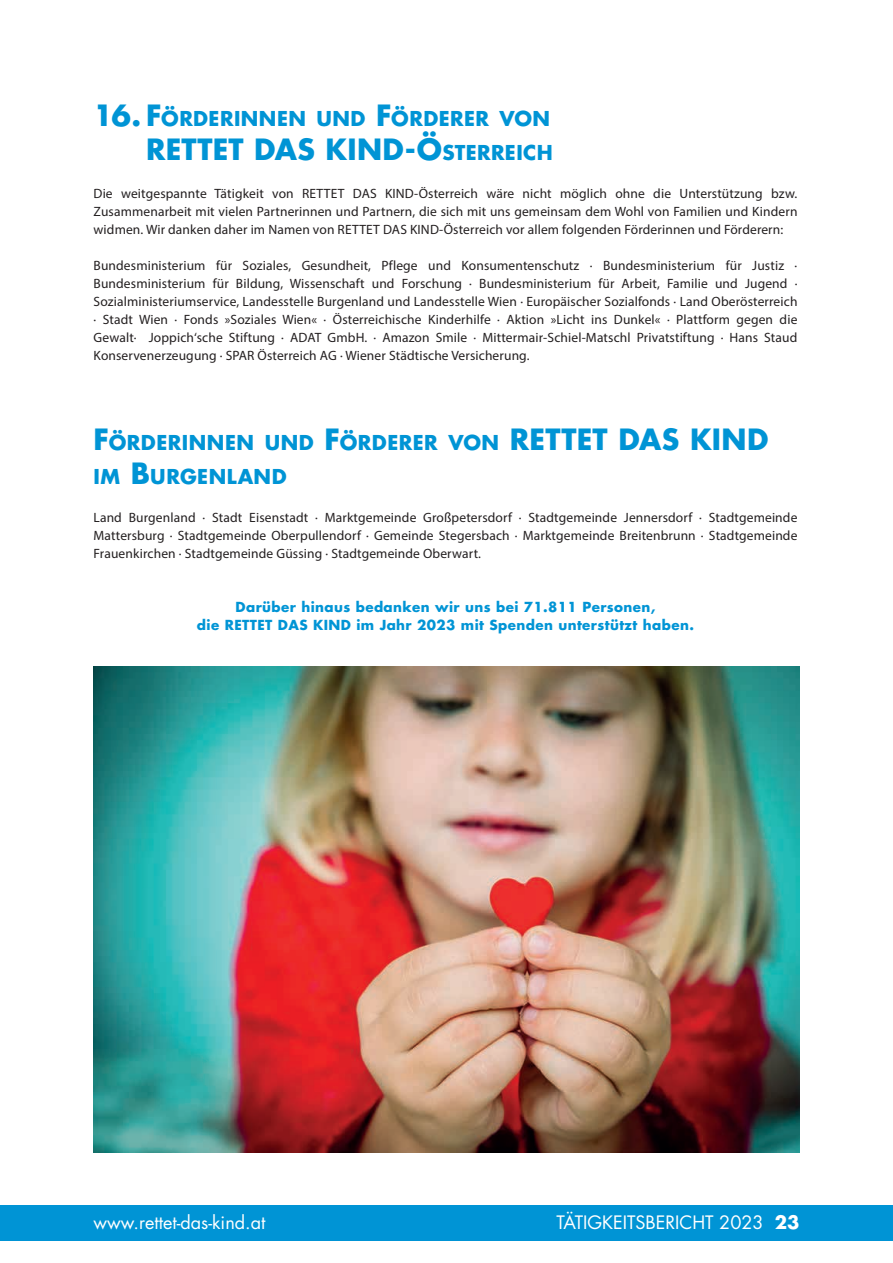
<style>
.page{position:relative;width:893px;height:1263px;background:#fff}
.page>*{position:absolute;margin:0;border:0;box-sizing:border-box;transform-origin:0 0}
.t1{font:700 28.5px "Futura Std";color:#0094d5}
.t2{font:700 19.95px "Futura Std";letter-spacing:.025em;color:#0094d5}
.t3{font:18px "Futura Std";color:#fff}
.t4{font:13.5px/18px "Myriad Pro";letter-spacing:.01em;color:#231f20;text-align:justify}
.t5{font:700 13.5px/18px "Futura Std";letter-spacing:.03em;color:#0094d5;text-align:center}
.s1{font-size:28.5px}
.s2{font-weight:700}
</style>
<div class="page">
<div style="left:0;top:1205px;width:893px;height:35px;background:#0094d5"></div>
<img style="left:94px;top:666px;width:705px;height:486px">
<h2 class="t2" style="left:94px;top:105px;width:458px"><span class="s1">16. F</span>ÖRDERINNEN UND <span class="s1">F</span>ÖRDERER VON</h2>
<h1 class="t1" style="left:146px;top:131px;width:17px">RETTET</h1>
<h1 class="t1" style="left:254px;top:131px;width:21px">DAS</h1>
<h2 class="t2" style="left:326px;top:139px;width:229px"><span class="s1">KIND-Ö</span>STERREICH</h2>
<p class="t4" style="left:94px;top:184px;width:705px">Die weitgespannte Tätigkeit von RETTET DAS KIND-Österreich wäre nicht möglich ohne die Unterstützung bzw.<br>Zusammenarbeit mit vielen Partnerinnen und Partnern, die sich mit uns gemeinsam dem Wohl von Familien und Kindern widmen. Wir danken daher im Namen von RETTET DAS KIND-Österreich vor allem folgenden Förderinnen und Förderern:</p>
<p class="t4" style="left:94px;top:256px;width:705px">Bundesministerium für Soziales, Gesundheit, Pflege und Konsumentenschutz · Bundesministerium für Justiz · Bundesministerium für Bildung, Wissenschaft und Forschung · Bundesministerium für Arbeit, Familie und Jugend · Sozialministeriumservice, Landesstelle Burgenland und Landesstelle Wien · Europäischer Sozialfonds · Land Oberösterreich · Stadt Wien · Fonds »Soziales Wien« · Österreichische Kinderhilfe · Aktion »Licht ins Dunkel« · Plattform gegen die Gewalt· Joppich‘sche Stiftung · ADAT GmbH. · Amazon Smile · Mittermair-Schiel-Matschl Privatstiftung · Hans Staud Konservenerzeugung · SPAR Österreich AG · Wiener Städtische Versicherung.</p>
<h2 class="t2" style="left:94px;top:429px;width:434px"><span class="s1">F</span>ÖRDERINNEN UND <span class="s1">F</span>ÖRDERER VON <span class="s1">RETTET</span></h2>
<h1 class="t1" style="left:618px;top:420px;width:21px">DAS</h1>
<h1 class="t1" style="left:690px;top:420px;width:55px">KIND</h1>
<h2 class="t2" style="left:94px;top:463px;width:195px">IM <span class="s1">B</span>URGENLAND</h2>
<p class="t4" style="left:94px;top:508px;width:705px">Land Burgenland · Stadt Eisenstadt · Marktgemeinde Großpetersdorf · Stadtgemeinde Jennersdorf · Stadtgemeinde Mattersburg · Stadtgemeinde Oberpullendorf · Gemeinde Stegersbach · Marktgemeinde Breitenbrunn · Stadtgemeinde Frauenkirchen · Stadtgemeinde Güssing · Stadtgemeinde Oberwart.</p>
<p class="t5" style="left:197px;top:598px;width:498px">Darüber hinaus bedanken wir uns bei 71.811 Personen,<br>die RETTET DAS KIND im Jahr 2023 mit Spenden unterstützt haben.</p>
<h3 class="t3" style="left:94px;top:1211px;width:173px">www.rettet-das-kind.at</h3>
<h3 class="t3" style="left:556px;top:1211px;width:244px">TÄTIGKEITSBERICHT 2023 <span class="s2">23</span></h3>
</div>
